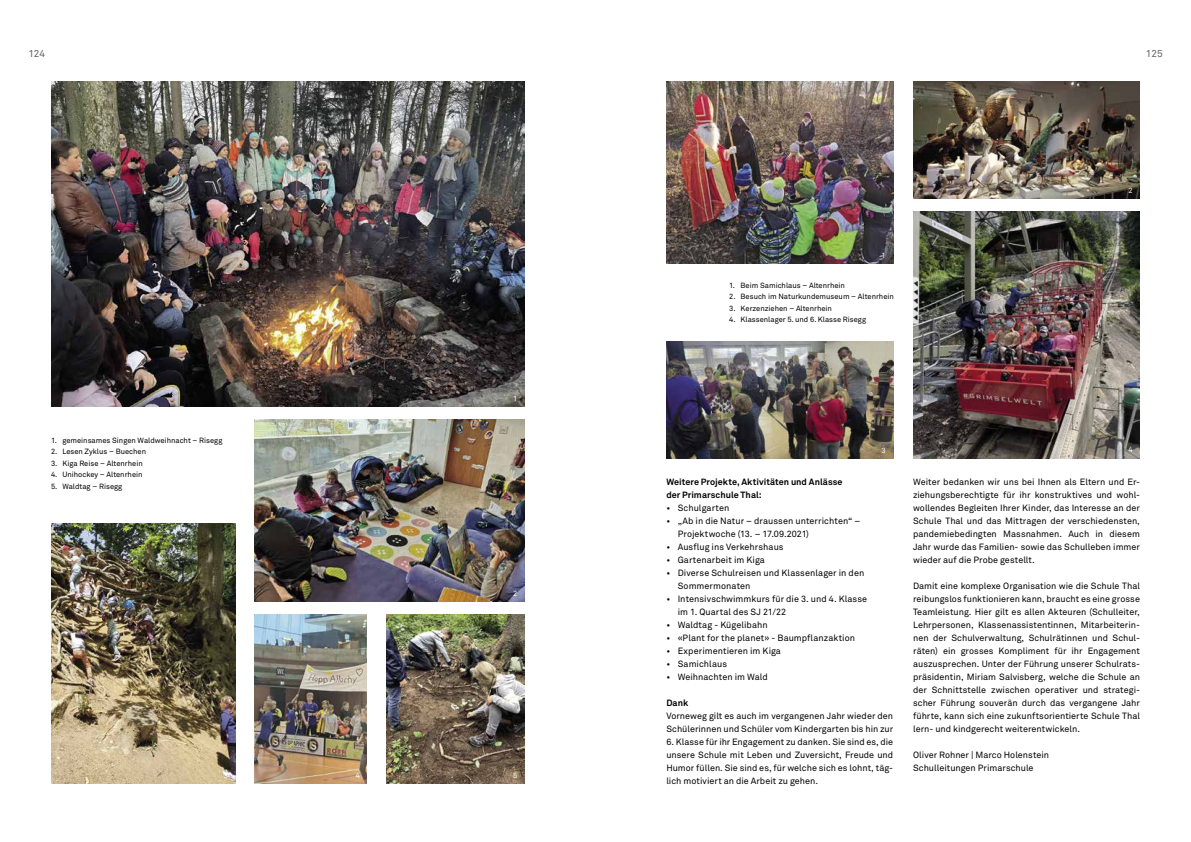
<style>
.page{position:relative;width:1191px;height:842px;background:#fff}
.page>*{position:absolute;margin:0;border:0;box-sizing:border-box;transform-origin:0 0}
.t1{font:10px "Akkurat";color:#636363}
.t2{font:9px/13px "Akkurat";letter-spacing:.005em;color:#000}
.t3{font:700 9px/13px "Akkurat";letter-spacing:.005em;color:#000}
.t4{font:7.5px "Akkurat";color:#000}
.t5{font:7.5px "Akkurat";color:#fff}
</style>
<div class="page">
<img style="left:51px;top:82px;width:473px;height:325px">
<img style="left:913px;top:212px;width:227px;height:247px">
<img style="left:666px;top:342px;width:227px;height:117px">
<img style="left:666px;top:82px;width:227px;height:182px">
<img style="left:913px;top:82px;width:227px;height:117px">
<img style="left:51px;top:524px;width:184px;height:260px">
<img style="left:255px;top:615px;width:112px;height:169px">
<img style="left:255px;top:420px;width:269px;height:182px">
<img style="left:387px;top:615px;width:137px;height:169px">
<p class="t1" style="left:28px;top:47px;width:18px">124</p>
<p class="t1" style="left:1145px;top:47px;width:18px">125</p>
<p class="t4" style="left:51px;top:435px;width:173px">1. gemeinsames Singen Waldweihnacht – Risegg</p>
<p class="t4" style="left:51px;top:447px;width:97px">2. Lesen Zyklus – Buechen</p>
<p class="t4" style="left:51px;top:458px;width:93px">3. Kiga Reise – Altenrhein</p>
<p class="t4" style="left:51px;top:470px;width:93px">4. Unihockey – Altenrhein</p>
<p class="t4" style="left:51px;top:481px;width:73px">5. Waldtag – Risegg</p>
<p class="t5" style="left:513px;top:394px;width:6px">1</p>
<p class="t5" style="left:513px;top:589px;width:6px">2</p>
<p class="t5" style="left:224px;top:771px;width:6px">3</p>
<p class="t5" style="left:356px;top:771px;width:6px">4</p>
<p class="t5" style="left:513px;top:771px;width:6px">5</p>
<p class="t5" style="left:881px;top:251px;width:6px">1</p>
<p class="t4" style="left:729px;top:281px;width:117px">1. Beim Samichlaus – Altenrhein</p>
<p class="t4" style="left:729px;top:292px;width:166px">2. Besuch im Naturkundemuseum – Altenrhein</p>
<p class="t4" style="left:729px;top:304px;width:104px">3. Kerzenziehen – Altenrhein</p>
<p class="t4" style="left:729px;top:315px;width:138px">4. Klassenlager 5. und 6. Klasse Risegg</p>
<p class="t5" style="left:1128px;top:186px;width:6px">2</p>
<p class="t5" style="left:881px;top:446px;width:6px">3</p>
<p class="t5" style="left:1128px;top:445px;width:6px">4</p>
<p class="t3" style="left:666px;top:475px;width:178px">Weitere Projekte, Aktivitäten und Anlässe der Primarschule Thal:</p>
<p class="t2" style="left:666px;top:501px;width:64px">• Schulgarten</p>
<p class="t2" style="left:677px;top:514px;width:184px;text-indent:-11px">• „Ab in die Natur – draussen unterrichten“ –<br>Projektwoche (13. – 17.09.2021)</p>
<p class="t2" style="left:666px;top:540px;width:119px">• Ausflug ins Verkehrshaus</p>
<p class="t2" style="left:666px;top:553px;width:100px">• Gartenarbeit im Kiga</p>
<p class="t2" style="left:677px;top:566px;width:188px;text-indent:-11px">• Diverse Schulreisen und Klassenlager in den<br>Sommermonaten</p>
<p class="t2" style="left:677px;top:592px;width:191px;text-indent:-11px">• Intensivschwimmkurs für die 3. und 4. Klasse im 1. Quartal des SJ 21/22</p>
<p class="t2" style="left:666px;top:618px;width:103px">• Waldtag - Kügelibahn</p>
<p class="t2" style="left:666px;top:631px;width:190px">• «Plant for the planet» - Baumpflanzaktion</p>
<p class="t2" style="left:666px;top:644px;width:116px">• Experimentieren im Kiga</p>
<p class="t2" style="left:666px;top:657px;width:62px">• Samichlaus</p>
<p class="t2" style="left:666px;top:670px;width:103px">• Weihnachten im Wald</p>
<p class="t3" style="left:666px;top:696px;width:23px">Dank</p>
<p class="t2" style="left:666px;top:709px;width:228px">Vorneweg gilt es auch im vergangenen Jahr wieder den<br>Schülerinnen und Schüler vom Kindergarten bis hin zur</p>
<p class="t2" style="left:666px;top:735px;width:228px;text-align:justify">6. Klasse für ihr Engagement zu danken. Sie sind es, die unsere Schule mit Leben und Zuversicht, Freude und Humor füllen. Sie sind es, für welche sich es lohnt, täg&shy;lich motiviert an die Arbeit zu gehen.</p>
<p class="t2" style="left:913px;top:475px;width:228px;text-align:justify">Weiter bedanken wir uns bei Ihnen als Eltern und Er&shy;ziehungsberechtigte für ihr konstruktives und wohl&shy;wollendes Begleiten Ihrer Kinder, das Interesse an der Schule Thal und das Mittragen der verschiedensten, pandemiebedingten Massnahmen. Auch in diesem Jahr wurde das Familien- sowie das Schulleben immer wieder auf die Probe gestellt.</p>
<p class="t2" style="left:913px;top:579px;width:228px;text-align:justify">Damit eine komplexe Organisation wie die Schule Thal reibungslos funktionieren kann, braucht es eine grosse Teamleistung. Hier gilt es allen Akteuren (Schulleiter, Lehrpersonen, Klassenassistentinnen, Mitarbeiterin&shy;nen der Schulverwaltung, Schulrätinnen und Schul&shy;räten) ein grosses Kompliment für ihr Engagement auszusprechen. Unter der Führung unserer Schulrats&shy;präsidentin, Miriam Salvisberg, welche die Schule an der Schnittstelle zwischen operativer und strategi&shy;scher Führung souverän durch das vergangene Jahr führte, kann sich eine zukunftsorientierte Schule Thal lern- und kindgerecht weiterentwickeln.</p>
<p class="t2" style="left:913px;top:748px;width:138px">Oliver Rohner | Marco Holenstein<br>Schulleitungen Primarschule</p>
</div>
